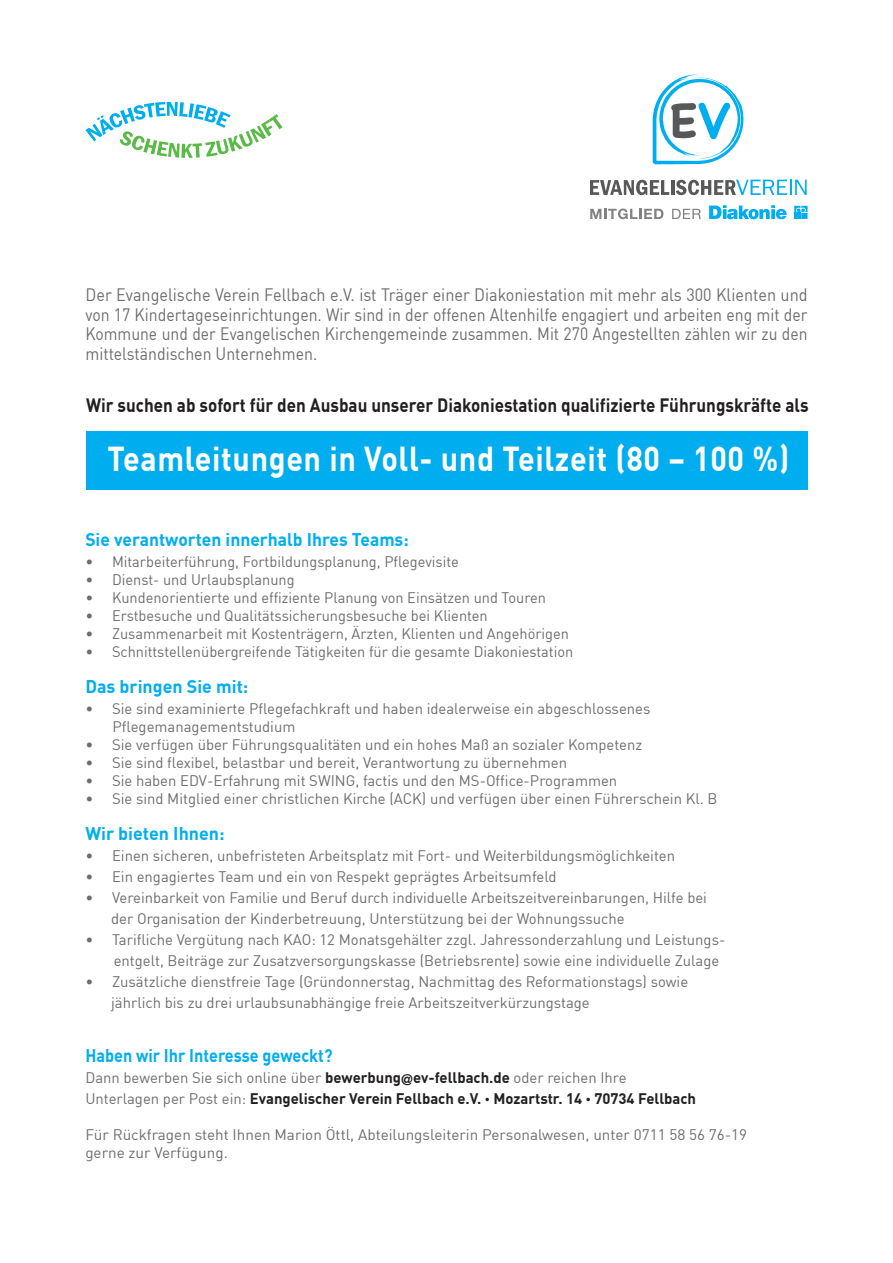
<style>
.page{position:relative;width:893px;height:1263px;background:#fff}
.page>*{position:absolute;margin:0;border:0;box-sizing:border-box;transform-origin:0 0}
.t1{font:700 33.9px "DIN Offc";letter-spacing:.02em;color:#fff;scale:.9 1}
.t2{font:700 18.9px "DIN Offc";color:#231f20;scale:.9 1}
.t3{font:700 18px "DIN Offc";color:#00aeef}
.t4{font:700 18px "DIN Offc";color:#00aeef;scale:.9 1}
.t5{font:17.55px/19.6px "DIN Offc";color:#6c6d70;text-align:justify;scale:.92 1}
.t6{font:15px/21px "DIN Offc";color:#6c6d70}
.t7{font:700 15px/21px "DIN Offc";color:#231f20}
.s1{font-weight:400;color:#6c6d70}
.s2{font-family:"Helvetica Neue LT Pro"}
.s3{font-size:10.5px}
</style>
<div class="page">
<svg style="left:590px;top:180px;width:79px;height:15px"></svg>
<hr style="left:671px;top:180px;width:3px;height:15px;background:#57585a">
<svg style="left:676px;top:180px;width:131px;height:15px"></svg>
<svg style="left:652px;top:75px;width:92px;height:90px"></svg>
<svg style="left:709px;top:205px;width:78px;height:14px"></svg>
<svg style="left:794px;top:206px;width:14px;height:13px"></svg>
<svg style="left:590px;top:209px;width:73px;height:10px"></svg>
<svg style="left:672px;top:209px;width:29px;height:10px"></svg>
<svg style="left:86px;top:102px;width:197px;height:56px"></svg>
<div style="left:86px;top:431px;width:722px;height:59px;background:#00aeef"></div>
<p class="t5" style="left:85px;top:284px;width:786px">Der Evangelische Verein Fellbach e.V. ist Träger einer Diakoniestation mit mehr als 300 Klienten und von 17 Kindertageseinrichtungen. Wir sind in der offenen Altenhilfe engagiert und arbeiten eng mit der Kommune und der Evangelischen Kirchengemeinde zusammen. Mit 270 Angestellten zählen wir zu den mittelständischen Unternehmen.</p>
<p class="t2" style="left:86px;top:392px;width:804px">Wir suchen ab sofort für den Ausbau unserer Diakoniestation qualifizierte Führungskräfte als</p>
<h1 class="t1" style="left:108px;top:436px;width:759px">Teamleitungen in Voll- und Teilzeit (80 – 100 %)</h1>
<p class="t3" style="left:85px;top:528px;width:325px">Sie verantworten innerhalb Ihres Teams:</p>
<p class="t6" style="left:85px;top:551px;width:375px">• Mitarbeiterführung, Fortbildungsplanung, Pflegevisite</p>
<p class="t6" style="left:85px;top:569px;width:211px">• Dienst- und Urlaubsplanung</p>
<p class="t6" style="left:85px;top:587px;width:462px">• Kundenorientierte und effiziente Planung von Einsätzen und Touren</p>
<p class="t6" style="left:85px;top:605px;width:404px">• Erstbesuche und Qualitätssicherungsbesuche bei Klienten</p>
<p class="t6" style="left:85px;top:623px;width:485px">• Zusammenarbeit mit Kostenträgern, Ärzten, Klienten und Angehörigen</p>
<p class="t6" style="left:85px;top:641px;width:489px">• Schnittstellenübergreifende Tätigkeiten für die gesamte Diakoniestation</p>
<p class="t3" style="left:85px;top:675px;width:165px">Das bringen Sie mit:</p>
<p class="t6" style="left:113px;top:699px;width:539px;line-height:18px;text-indent:-27px">• Sie sind examinierte Pflegefachkraft und haben idealerweise ein abgeschlossenes<br>Pflegemanagementstudium</p>
<p class="t6" style="left:85px;top:734px;width:558px">• Sie verfügen über Führungsqualitäten und ein hohes Maß an sozialer Kompetenz</p>
<p class="t6" style="left:85px;top:752px;width:483px">• Sie sind flexibel, belastbar und bereit, Verantwortung zu übernehmen</p>
<p class="t6" style="left:85px;top:770px;width:533px">• Sie haben EDV-Erfahrung mit SWING, factis und den MS-Office-Programmen</p>
<p class="t6" style="left:85px;top:788px;width:633px">• Sie sind Mitglied einer christlichen Kirche (ACK) und verfügen über einen Führerschein Kl. B</p>
<p class="t3" style="left:85px;top:822px;width:141px">Wir bieten Ihnen:</p>
<p class="t6" style="left:85px;top:845px;width:591px">• Einen sicheren, unbefristeten Arbeitsplatz mit Fort- und Weiterbildungsmöglichkeiten</p>
<p class="t6" style="left:85px;top:866px;width:473px">• Ein engagiertes Team und ein von Respekt geprägtes Arbeitsumfeld</p>
<p class="t6" style="left:111px;top:887px;width:597px;text-indent:-26px">• Vereinbarkeit von Familie und Beruf durch individuelle Arbeitszeitvereinbarungen, Hilfe bei der Organisation der Kinderbetreuung, Unterstützung bei der Wohnungssuche</p>
<p class="t6" style="left:114px;top:929px;width:613px;text-indent:-28px">• Tarifliche Vergütung nach KAO: 12 Monatsgehälter zzgl. Jahressonderzahlung und Leistungs&shy;entgelt, Beiträge zur Zusatzversorgungskasse (Betriebsrente) sowie eine individuelle Zulage</p>
<p class="t6" style="left:111px;top:971px;width:578px;text-indent:-26px">• Zusätzliche dienstfreie Tage (Gründonnerstag, Nachmittag des Reformationstags) sowie jährlich bis zu drei urlaubsunabhängige freie Arbeitszeitverkürzungstage</p>
<p class="t4" style="left:85px;top:1044px;width:276px">Haben wir Ihr Interesse geweckt?</p>
<p class="t7" style="left:85px;top:1067px;width:612px"><span class="s1">Dann bewerben Sie sich online über</span> bewerbung<span class="s2">@</span>ev-fellbach.de <span class="s1">oder reichen Ihre<br>Unterlagen per Post ein:</span> Evangelischer Verein Fellbach e.V. <span class="s3">•</span> Mozartstr. 14 <span class="s3">•</span> 70734 Fellbach</p>
<p class="t6" style="left:85px;top:1125px;width:663px;line-height:18px">Für Rückfragen steht Ihnen Marion Öttl, Abteilungsleiterin Personalwesen, unter 0711 58 56 76-19 gerne zur Verfügung.</p>
</div>
